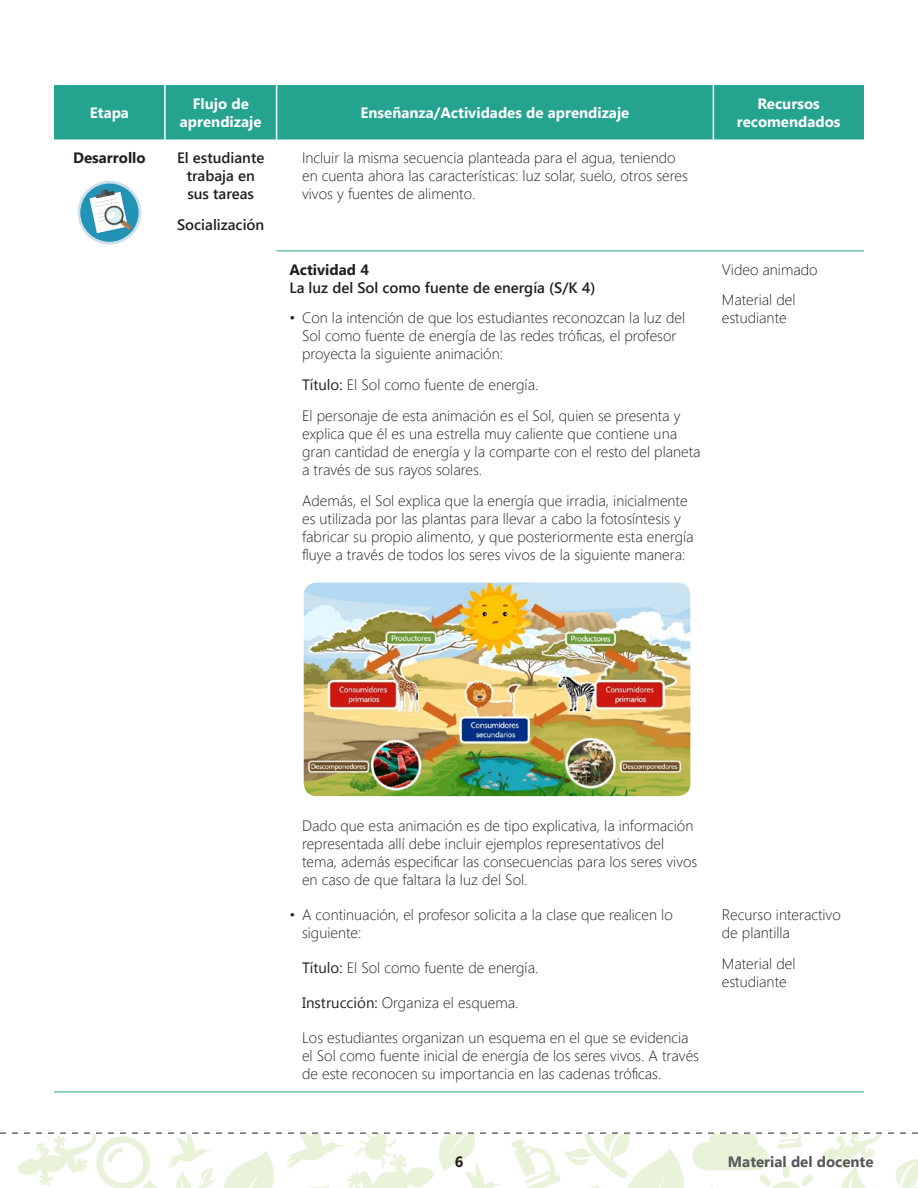
<style>
.page{position:relative;width:918px;height:1188px;background:#fff}
.page>*{position:absolute;margin:0;border:0;box-sizing:border-box;transform-origin:0 0}
.t1{font:300 15px/18px "Segoe UI";color:#231f20}
.t2{font:600 15px/18px "Segoe UI";color:#231f20;text-align:center}
.t3{font:700 15px/18px "Segoe UI";color:#fff;text-align:center}
.t4{font:700 15px "Segoe UI";color:#231f20}
.t5{font:700 15px "Segoe UI";color:#57585a}
.s1{font-weight:400}
</style>
<div class="page">
<svg style="left:0;top:1132px;width:918px;height:56px"></svg>
<div style="left:54px;top:85px;width:810px;height:54px;background:#24a38f"></div>
<hr style="left:277px;top:250px;width:436px;height:1px;background:#24a38f">
<hr style="left:713px;top:250px;width:151px;height:1px;background:#24a38f">
<hr style="left:54px;top:1092px;width:111px;height:1px;background:#24a38f">
<hr style="left:165px;top:1092px;width:112px;height:1px;background:#24a38f">
<hr style="left:277px;top:1092px;width:436px;height:1px;background:#24a38f">
<hr style="left:713px;top:1092px;width:151px;height:1px;background:#24a38f">
<hr style="left:164px;top:85px;width:2px;height:54px;background:#fff">
<hr style="left:276px;top:85px;width:1px;height:54px;background:#fff">
<hr style="left:713px;top:85px;width:1px;height:54px;background:#fff">
<svg style="left:78px;top:181px;width:63px;height:64px"></svg>
<div style="left:80px;top:184px;width:59px;height:58px;background:#2293b4;border-radius:50%"></div>
<svg style="left:90px;top:189px;width:42px;height:45px"></svg>
<img style="left:304px;top:583px;width:386px;height:213px">
<p class="t3" style="left:90px;top:103px;width:41px">Etapa</p>
<p class="t3" style="left:180px;top:94px;width:83px">Flujo de aprendizaje</p>
<p class="t3" style="left:361px;top:103px;width:270px">Enseñanza/Actividades de aprendizaje</p>
<p class="t3" style="left:737px;top:94px;width:105px">Recursos recomendados</p>
<p class="t4" style="left:73px;top:147px;width:74px">Desarrollo</p>
<p class="t2" style="left:177px;top:148px;width:89px">El estudiante trabaja en sus tareas</p>
<p class="t2" style="left:177px;top:215px;width:89px">Socialización</p>
<p class="t1" style="left:302px;top:148px;width:387px">Incluir la misma secuencia planteada para el agua, teniendo en cuenta ahora las características: luz solar, suelo, otros seres vivos y fuentes de alimento.</p>
<p class="t4" style="left:289px;top:259px;width:81px">Actividad 4</p>
<p class="t2" style="left:289px;top:278px;width:308px">La luz del Sol como fuente de energía (S/K 4)</p>
<p class="t1" style="left:302px;top:308px;width:384px;text-indent:-13px">• Con la intención de que los estudiantes reconozcan la luz del<br>Sol como fuente de energía de las redes tróficas, el profesor proyecta la siguiente animación:</p>
<p class="t1" style="left:302px;top:369px;width:380px;line-height:30.8px"><span class="s1">Título:</span> El Sol como fuente de energía.<br>El personaje de esta animación es el Sol, quien se presenta y</p>
<p class="t1" style="left:302px;top:424px;width:400px">explica que él es una estrella muy caliente que contiene una gran cantidad de energía y la comparte con el resto del planeta a través de sus rayos solares.</p>
<p class="t1" style="left:302px;top:491px;width:393px">Además, el Sol explica que la energía que irradia, inicialmente es utilizada por las plantas para llevar a cabo la fotosíntesis y fabricar su propio alimento, y que posteriormente esta energía fluye a través de todos los seres vivos de la siguiente manera:</p>
<p class="t1" style="left:722px;top:253px;width:97px;line-height:30.8px">Video animado<br>Material del</p>
<p class="t1" style="left:722px;top:308px;width:66px">estudiante</p>
<p class="t1" style="left:302px;top:816px;width:397px">Dado que esta animación es de tipo explicativa, la información representada allí debe incluir ejemplos representativos del tema, además especificar las consecuencias para los seres vivos en caso de que faltara la luz del Sol.</p>
<p class="t1" style="left:302px;top:905px;width:372px;text-indent:-13px">• A continuación, el profesor solicita a la clase que realicen lo siguiente:</p>
<p class="t1" style="left:302px;top:958px;width:238px"><span class="s1">Título:</span> El Sol como fuente de energía.</p>
<p class="t1" style="left:302px;top:993px;width:218px"><span class="s1">Instrucción:</span> Organiza el esquema.</p>
<p class="t1" style="left:302px;top:1028px;width:399px">Los estudiantes organizan un esquema en el que se evidencia el Sol como fuente inicial de energía de los seres vivos. A través de este reconocen su importancia en las cadenas tróficas.</p>
<p class="t1" style="left:722px;top:905px;width:120px">Recurso interactivo de plantilla</p>
<p class="t1" style="left:722px;top:954px;width:75px">Material del estudiante</p>
<p class="t4" style="left:455px;top:1151px;width:10px">6</p>
<p class="t5" style="left:728px;top:1151px;width:147px">Material del docente</p>
</div>
